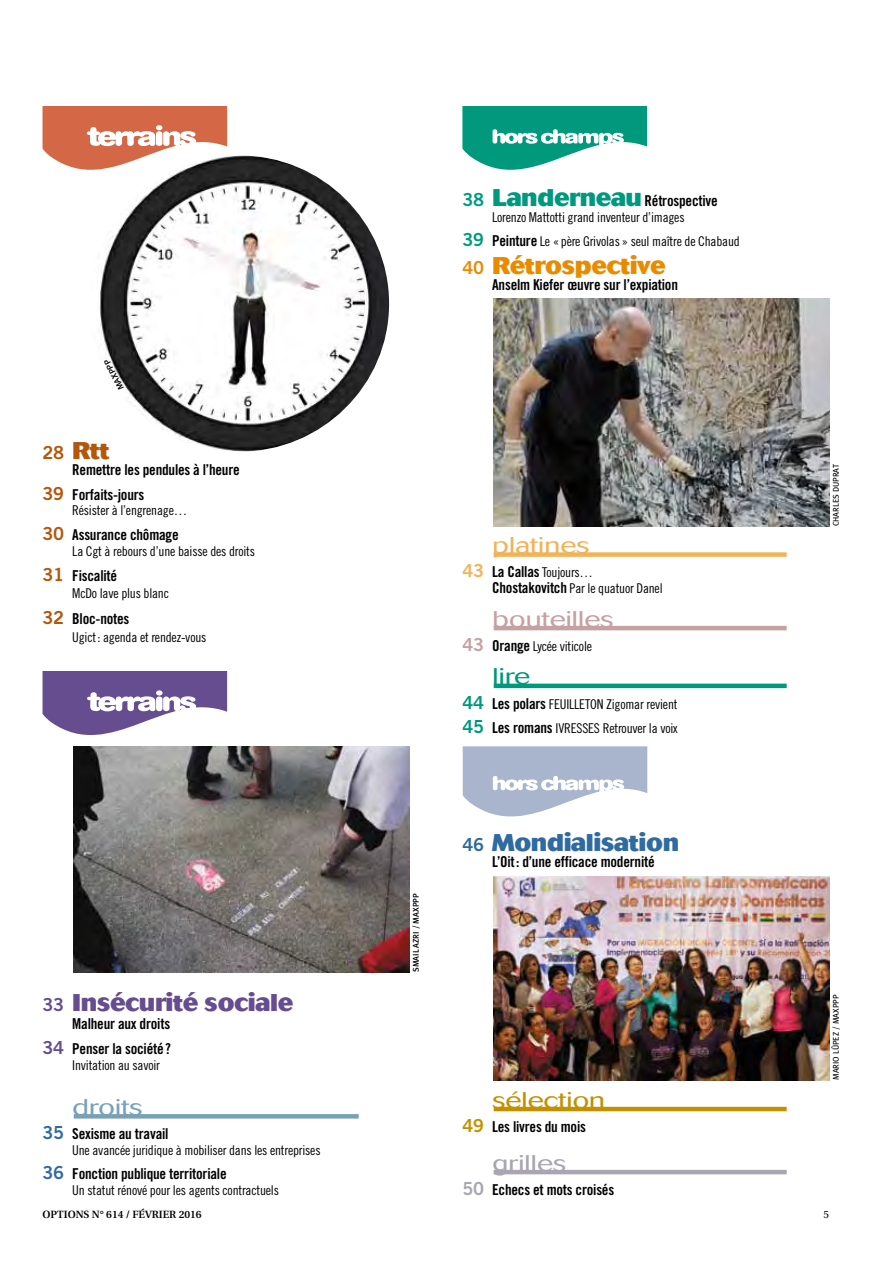
<style>
.page{position:relative;width:893px;height:1263px;background:#fff}
.page>*{position:absolute;margin:0;border:0;box-sizing:border-box;transform-origin:0 0}
.t1{font:800 24px "Cosmos";letter-spacing:-.015em;color:#654d8f}
.t2{font:800 24px "Cosmos";letter-spacing:-.015em;color:#2f6ba1}
.t3{font:800 24px "Cosmos";letter-spacing:-.015em;color:#e78c00}
.t4{font:800 24px "Cosmos";color:#b3570c}
.t5{font:300 22.5px "Cosmos";letter-spacing:-.015em;color:#c5a1a2;scale:1.3 1}
.t6{font:300 22.5px "Cosmos";letter-spacing:-.015em;color:#c39100;scale:1.3 1}
.t7{font:300 22.5px "Cosmos";letter-spacing:-.015em;color:#f1b358;scale:1.3 1}
.t8{font:300 22.5px "Cosmos";letter-spacing:-.015em;color:#a9a5b1;scale:1.3 1}
.t9{font:300 22.5px "Cosmos";letter-spacing:-.015em;color:#78a1b7;scale:1.3 1}
.t10{font:300 22.5px "Cosmos";color:#00997e;scale:1.3 1}
.t11{font:15px/25px "Trade Gothic Bold Cond Twenty";letter-spacing:-.015em;color:#000;text-align:right}
.t12{font:13.5px/24.3px "Trade Gothic Cond Eighteen";letter-spacing:-.015em;color:#000}
.t13{font:600 10.5px "Utopia";color:#000}
.t14{font:10.5px "Utopia";color:#000}
.t15{font:8.25px "Meta Plus Book Caps";color:#000}
.t16{font:500 8.25px "Meta Plus";letter-spacing:.005em;color:#000}
.t17{font:500 8.25px "Meta Plus";letter-spacing:.005em;color:#000;scale:1.1 1}
.s1{font-family:"Trade Gothic Bold Two";font-weight:400;font-size:18px}
.s2{font-family:"Trade Gothic Bold Two";font-size:18px;color:#b3570c}
.s3{font-family:"Trade Gothic Bold Two";font-size:18px;color:#654d8f}
.s4{font-family:"Trade Gothic Bold Two";font-size:18px;color:#2f6ba1}
.s5{font-family:"Trade Gothic Bold Two";font-size:18px;color:#00997e}
.s6{font-family:"Cosmos";font-weight:800;font-size:24px;color:#00997e}
.s7{font-family:"Trade Gothic Bold Cond Twenty";font-size:15px}
.s8{font-family:"Trade Gothic Bold Two";font-size:18px;color:#f1b358}
.s9{font-family:"Trade Gothic Bold Two";font-size:18px;color:#c5a1a2}
.s10{font-family:"Trade Gothic Cond Eighteen";font-size:13.5px}
.s11{font-family:"Trade Gothic Bold Two";font-weight:400;font-size:18px;color:#2c6b94}
.s12{font-family:"Trade Gothic Bold Two";font-size:18px;color:#c39100}
.s13{font-family:"Trade Gothic Bold Two";font-size:18px;color:#a9a5b1}
</style>
<div class="page">
<svg style="left:462px;top:106px;width:185px;height:64px"></svg>
<svg style="left:43px;top:671px;width:184px;height:64px"></svg>
<svg style="left:463px;top:746px;width:184px;height:71px"></svg>
<img style="left:73px;top:746px;width:336px;height:226px">
<img style="left:493px;top:298px;width:336px;height:228px">
<div style="left:494px;top:552px;width:293px;height:5px;background:#f1b358"></div>
<hr style="left:494px;top:626px;width:293px;height:4px;background:#c5a1a2">
<hr style="left:494px;top:684px;width:293px;height:4px;background:#00997e">
<hr style="left:74px;top:1114px;width:285px;height:4px;background:#78a1b7">
<hr style="left:494px;top:1170px;width:293px;height:4px;background:#a9a5b1">
<hr style="left:494px;top:1107px;width:293px;height:4px;background:#c39100">
<img style="left:493px;top:877px;width:336px;height:203px">
<svg style="left:43px;top:106px;width:184px;height:64px"></svg>
<img style="left:89px;top:155px;width:300px;height:297px">
<p class="t17" style="left:118px;top:392px;width:22px;rotate:-118deg">maxppp</p>
<h1 class="t4" style="left:43px;top:436px;width:69px"><span class="s1">28</span> Rtt</h1>
<p class="t11" style="left:43px;top:457px;width:199px;text-align:left;text-indent:30px">Remettre les pendules à l’heure<br><span class="s2">39</span> Forfaits-jours</p>
<p class="t12" style="left:72px;top:498px;width:116px">Résister à l’engrenage…</p>
<p class="t11" style="left:43px;top:522px;width:138px"><span class="s2">30</span> Assurance chômage</p>
<p class="t12" style="left:72px;top:539px;width:184px">La Cgt à rebours d’une baisse des droits</p>
<p class="t11" style="left:43px;top:563px;width:76px"><span class="s2">31</span> Fiscalité</p>
<p class="t12" style="left:72px;top:581px;width:98px">McDo lave plus blanc</p>
<p class="t11" style="left:43px;top:606px;width:88px"><span class="s2">32</span> Bloc-notes</p>
<p class="t12" style="left:72px;top:625px;width:136px">Ugict: agenda et rendez-vous</p>
<h1 class="t1" style="left:43px;top:989px;width:252px"><span class="s1">33</span> I nsécurité sociale</h1>
<p class="t11" style="left:43px;top:1011px;width:130px">Malheur aux droits<br><span class="s3">34</span> Penser la société?</p>
<p class="t12" style="left:72px;top:1053px;width:89px">Invitation au savoir</p>
<h2 class="t9" style="left:72px;top:1094px;width:55px">droits</h2>
<p class="t11" style="left:43px;top:1121px;width:128px"><span class="s4">35</span> Sexisme au travail</p>
<p class="t12" style="left:72px;top:1138px;width:250px">Une avancée juridique à mobiliser dans les entreprises</p>
<p class="t11" style="left:43px;top:1161px;width:186px"><span class="s4">36</span> Fonction publique territoriale</p>
<p class="t12" style="left:72px;top:1178px;width:208px">Un statut rénové pour les agents contractuels</p>
<p class="t11" style="left:462px;top:188px;width:257px"><span class="s5">38</span> <span class="s6">Landerneau</span> Rétrospective</p>
<p class="t12" style="left:462px;top:204px;width:279px;text-indent:30px">Lorenzo Mattotti grand inventeur d’images<br><span class="s5">39</span> <span class="s7">Peinture</span> Le «père Grivolas» seul maître de Chabaud</p>
<h1 class="t3" style="left:462px;top:252px;width:205px"><span class="s1">40</span> Rétrospective</h1>
<p class="t11" style="left:492px;top:272px;width:187px">Anselm Kiefer œuvre sur l’expiation</p>
<p class="t16" style="left:411px;top:972px;width:79px;rotate:-90deg">Smail Azri / maxppp</p>
<h2 class="t7" style="left:492px;top:532px;width:76px">platines</h2>
<p class="t12" style="left:492px;top:565px;width:172px;line-height:15.8px;text-indent:-30px"><span class="s8">43</span> <span class="s7">La Callas</span> Toujours…<br><span class="s7">Chostakovitch</span> Par le quatuor Danel</p>
<h2 class="t5" style="left:492px;top:606px;width:95px">bouteilles</h2>
<p class="t12" style="left:462px;top:634px;width:131px"><span class="s9">43</span> <span class="s7">Orange</span> Lycée viticole</p>
<h2 class="t10" style="left:492px;top:664px;width:31px">lire</h2>
<p class="t11" style="left:462px;top:691px;width:101px"><span class="s5">44</span> Les polars <span class="s10">Feuill</span></p>
<p class="t12" style="left:462px;top:692px;width:217px;text-align:right">eton Zigomar revient<br><span class="s5">45</span> <span class="s7">Les romans</span> Ivresses Retrouver la voix</p>
<h1 class="t2" style="left:462px;top:828px;width:218px"><span class="s11">46</span> Mondialisation</h1>
<p class="t11" style="left:492px;top:849px;width:164px">L’Oit: d’une efficace modernité</p>
<h2 class="t6" style="left:492px;top:1087px;width:89px">sélection</h2>
<p class="t11" style="left:462px;top:1114px;width:125px"><span class="s12">49</span> Les livres du mois</p>
<h2 class="t8" style="left:492px;top:1150px;width:58px">grilles</h2>
<p class="t11" style="left:462px;top:1177px;width:153px"><span class="s13">50</span> Echecs et mots croisés</p>
<p class="t15" style="left:831px;top:526px;width:64px;rotate:-90deg">Charles Duprat</p>
<p class="t15" style="left:831px;top:1080px;width:87px;rotate:-90deg">Mario LÛpez / maxppp</p>
<p class="t13" style="left:43px;top:1208px;width:161px">OPTIONS N° 614 / FÉVRIER 2016</p>
<p class="t14" style="left:824px;top:1208px;width:7px">5</p>
</div>
